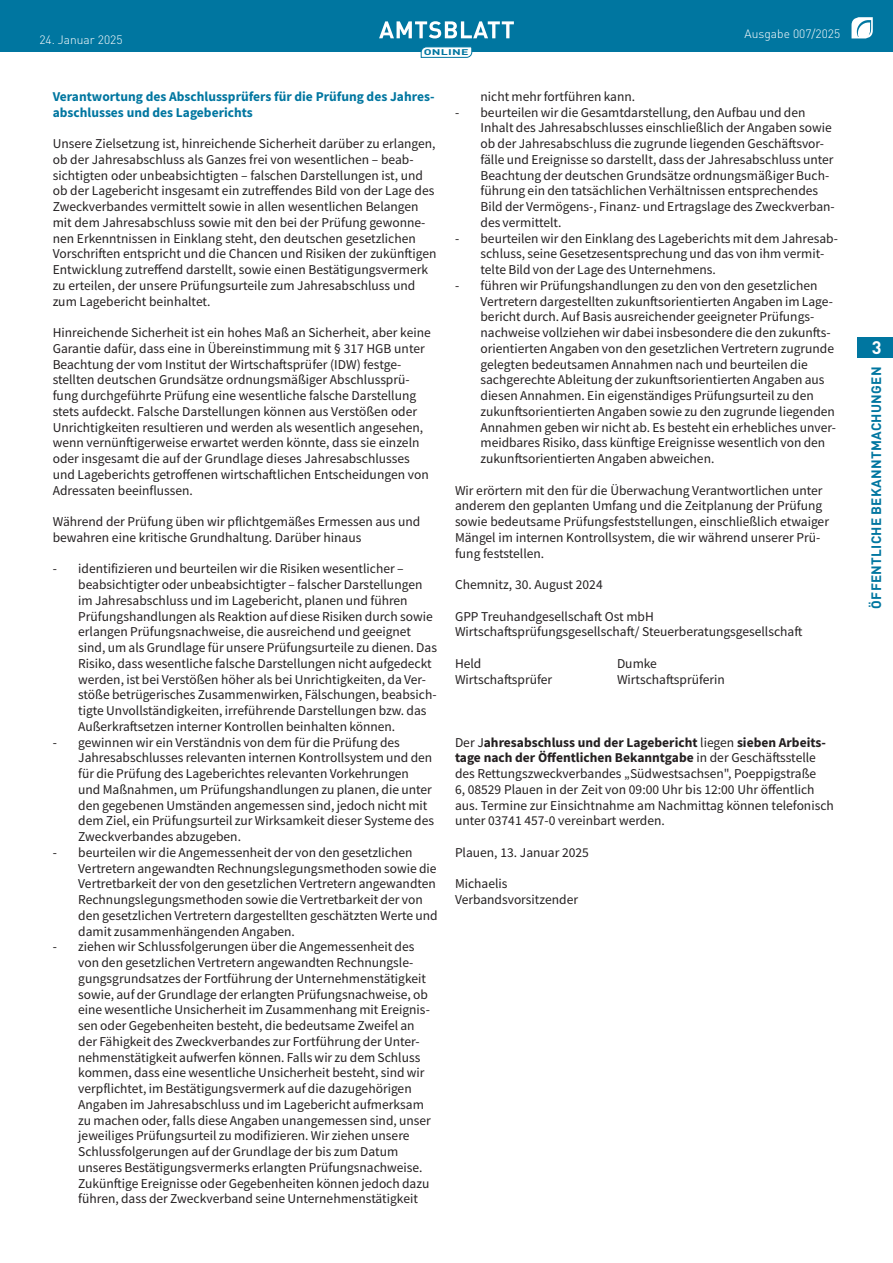
<style>
.page{position:relative;width:893px;height:1263px;background:#fff}
.page>*{position:absolute;margin:0;border:0;box-sizing:border-box;transform-origin:0 0}
.t1{font:700 18px "DIN Pro";color:#fff}
._2022_-_Brotschrift_-_Aufzählung_Zahlen_E{font:13.5px/15.8px "Source Sans Pro";color:#231f20}
._2022_-_Brotschrift{font:13.5px/15.8px "Source Sans Pro";color:#231f20}
._2022_-_Brotschrift-2{font:700 13.5px/15.8px "Source Sans Pro";color:#0076a0}
.t2{font:700 13.5px "DIN Pro";letter-spacing:.02em;color:#0076a0}
.t3{font:300 12px "DIN Pro";color:#fff}
.t4{font:700 8.25px "DIN Pro";letter-spacing:.02em;color:#0076a0;scale:1.5 1}
.s1{font-weight:700}
</style>
<div class="page">
<div style="left:0;top:0;width:893px;height:51px;background:#0076a0"></div>
<svg style="left:851px;top:17px;width:22px;height:21px"></svg>
<svg style="left:379px;top:21px;width:135px;height:17px"></svg>
<svg style="left:421px;top:47px;width:51px;height:11px"></svg>
<div style="left:857px;top:337px;width:36px;height:21px;background:#0076a0"></div>
<p class="t3" style="left:39px;top:30px;width:85px">24. Januar 2025</p>
<p class="t4" style="left:424px;top:45px;width:31px">ONLINE</p>
<p class="t3" style="left:745px;top:25px;width:97px">Ausgabe 007/2025</p>
<p class="_2022_-_Brotschrift-2" style="left:53px;top:88px;width:383px">Verantwortung des Abschlussprüfers für die Prüfung des Jahres&shy;abschlusses und des Lageberichts</p>
<p class="_2022_-_Brotschrift" style="left:53px;top:136px;width:385px">Unsere Zielsetzung ist, hinreichende Sicherheit darüber zu erlangen, ob der Jahresabschluss als Ganzes frei von wesentlichen – beab&shy;sichtigten oder unbeabsichtigten – falschen Darstellungen ist, und ob der Lagebericht insgesamt ein zutreffendes Bild von der Lage des Zweckverbandes vermittelt sowie in allen wesentlichen Belangen mit dem Jahresabschluss sowie mit den bei der Prüfung gewonne&shy;nen Erkenntnissen in Einklang steht, den deutschen gesetzlichen Vorschriften entspricht und die Chancen und Risiken der zukünftigen Entwicklung zutreffend darstellt, sowie einen Bestätigungsvermerk zu erteilen, der unsere Prüfungsurteile zum Jahresabschluss und zum Lagebericht beinhaltet.</p>
<p class="_2022_-_Brotschrift" style="left:53px;top:325px;width:380px">Hinreichende Sicherheit ist ein hohes Maß an Sicherheit, aber keine Garantie dafür, dass eine in Übereinstimmung mit § 317 HGB unter Beachtung der vom Institut der Wirtschaftsprüfer (IDW) festge&shy;stellten deutschen Grundsätze ordnungsmäßiger Abschlussprü&shy;fung durchgeführte Prüfung eine wesentliche falsche Darstellung stets aufdeckt. Falsche Darstellungen können aus Verstößen oder Unrichtigkeiten resultieren und werden als wesentlich angesehen, wenn vernünftigerweise erwartet werden könnte, dass sie einzeln oder insgesamt die auf der Grundlage dieses Jahresabschlusses und Lageberichts getroffenen wirtschaftlichen Entscheidungen von Adressaten beeinflussen.</p>
<p class="_2022_-_Brotschrift" style="left:53px;top:514px;width:369px">Während der Prüfung üben wir pflichtgemäßes Ermessen aus und bewahren eine kritische Grundhaltung. Darüber hinaus</p>
<p class="_2022_-_Brotschrift_-_Aufzählung_Zahlen_E" style="left:78px;top:561px;width:360px;text-indent:-26px">- identifizieren und beurteilen wir die Risiken wesentlicher – beabsichtigter oder unbeabsichtigter – falscher Darstellungen im Jahresabschluss und im Lagebericht, planen und führen Prüfungshandlungen als Reaktion auf diese Risiken durch sowie erlangen Prüfungsnachweise, die ausreichend und geeignet sind, um als Grundlage für unsere Prüfungsurteile zu dienen. Das Risiko, dass wesentliche falsche Darstellungen nicht aufgedeckt werden, ist bei Verstößen höher als bei Unrichtigkeiten, da Ver&shy;stöße betrügerisches Zusammenwirken, Fälschungen, beabsich&shy;tigte Unvollständigkeiten, irreführende Darstellungen bzw. das Außerkraftsetzen interner Kontrollen beinhalten können.</p>
<p class="_2022_-_Brotschrift_-_Aufzählung_Zahlen_E" style="left:78px;top:734px;width:357px;text-indent:-26px">- gewinnen wir ein Verständnis von dem für die Prüfung des Jahresabschlusses relevanten internen Kontrollsystem und den für die Prüfung des Lageberichtes relevanten Vorkehrungen und Maßnahmen, um Prüfungshandlungen zu planen, die unter den gegebenen Umständen angemessen sind, jedoch nicht mit dem Ziel, ein Prüfungsurteil zur Wirksamkeit dieser Systeme des Zweckverbandes abzugeben.</p>
<p class="_2022_-_Brotschrift_-_Aufzählung_Zahlen_E" style="left:78px;top:844px;width:361px;text-indent:-26px">- beurteilen wir die Angemessenheit der von den gesetzlichen Vertretern angewandten Rechnungslegungsmethoden sowie die Vertretbarkeit der von den gesetzlichen Vertretern angewandten Rechnungslegungsmethoden sowie die Vertretbarkeit der von den gesetzlichen Vertretern dargestellten geschätzten Werte und damit zusammenhängenden Angaben.</p>
<p class="_2022_-_Brotschrift_-_Aufzählung_Zahlen_E" style="left:78px;top:939px;width:354px;text-indent:-26px">- ziehen wir Schlussfolgerungen über die Angemessenheit des von den gesetzlichen Vertretern angewandten Rechnungsle&shy;gungsgrundsatzes der Fortführung der Unternehmenstätigkeit sowie, auf der Grundlage der erlangten Prüfungsnachweise, ob eine wesentliche Unsicherheit im Zusammenhang mit Ereignis&shy;sen oder Gegebenheiten besteht, die bedeutsame Zweifel an der Fähigkeit des Zweckverbandes zur Fortführung der Unter&shy;nehmenstätigkeit aufwerfen können. Falls wir zu dem Schluss kommen, dass eine wesentliche Unsicherheit besteht, sind wir verpflichtet, im Bestätigungsvermerk auf die dazugehörigen Angaben im Jahresabschluss und im Lagebericht aufmerksam zu machen oder, falls diese Angaben unangemessen sind, unser jeweiliges Prüfungsurteil zu modifizieren. Wir ziehen unsere Schlussfolgerungen auf der Grundlage der bis zum Datum unseres Bestätigungsvermerks erlangten Prüfungsnachweise.<br>Zukünftige Ereignisse oder Gegebenheiten können jedoch dazu führen, dass der Zweckverband seine Unternehmenstätigkeit</p>
<p class="_2022_-_Brotschrift_-_Aufzählung_Zahlen_E" style="left:480px;top:88px;width:156px">nicht mehr fortführen kann.</p>
<p class="_2022_-_Brotschrift_-_Aufzählung_Zahlen_E" style="left:480px;top:104px;width:356px;text-indent:-26px">- beurteilen wir die Gesamtdarstellung, den Aufbau und den Inhalt des Jahresabschlusses einschließlich der Angaben sowie ob der Jahresabschluss die zugrunde liegenden Geschäftsvor&shy;fälle und Ereignisse so darstellt, dass der Jahresabschluss unter Beachtung der deutschen Grundsätze ordnungsmäßiger Buch&shy;führung ein den tatsächlichen Verhältnissen entsprechendes Bild der Vermögens-, Finanz- und Ertragslage des Zweckverban&shy;des vermittelt.</p>
<p class="_2022_-_Brotschrift_-_Aufzählung_Zahlen_E" style="left:480px;top:230px;width:359px;text-indent:-26px">- beurteilen wir den Einklang des Lageberichts mit dem Jahresab&shy;schluss, seine Gesetzesentsprechung und das von ihm vermit&shy;telte Bild von der Lage des Unternehmens.</p>
<p class="_2022_-_Brotschrift_-_Aufzählung_Zahlen_E" style="left:480px;top:277px;width:357px;text-indent:-26px">- führen wir Prüfungshandlungen zu den von den gesetzlichen Vertretern dargestellten zukunftsorientierten Angaben im Lage&shy;bericht durch. Auf Basis ausreichender geeigneter Prüfungs&shy;nachweise vollziehen wir dabei insbesondere die den zukunfts&shy;orientierten Angaben von den gesetzlichen Vertretern zugrunde gelegten bedeutsamen Annahmen nach und beurteilen die sachgerechte Ableitung der zukunftsorientierten Angaben aus diesen Annahmen. Ein eigenständiges Prüfungsurteil zu den zukunftsorientierten Angaben sowie zu den zugrunde liegenden Annahmen geben wir nicht ab. Es besteht ein erhebliches unver&shy;meidbares Risiko, dass künftige Ereignisse wesentlich von den zukunftsorientierten Angaben abweichen.</p>
<p class="_2022_-_Brotschrift" style="left:455px;top:482px;width:375px">Wir erörtern mit den für die Überwachung Verantwortlichen unter anderem den geplanten Umfang und die Zeitplanung der Prüfung sowie bedeutsame Prüfungsfeststellungen, einschließlich etwaiger Mängel im internen Kontrollsystem, die wir während unserer Prü&shy;fung feststellen.</p>
<p class="_2022_-_Brotschrift" style="left:455px;top:577px;width:149px">Chemnitz, 30. August 2024</p>
<p class="_2022_-_Brotschrift" style="left:455px;top:608px;width:200px">GPP Treuhandgesellschaft Ost mbH</p>
<p class="_2022_-_Brotschrift" style="left:455px;top:624px;width:349px">Wirtschaftsprüfungsgesellschaft/ Steuerberatungsgesellschaft</p>
<p class="_2022_-_Brotschrift" style="left:455px;top:655px;width:28px">Held</p>
<p class="_2022_-_Brotschrift" style="left:617px;top:655px;width:41px">Dumke</p>
<p class="_2022_-_Brotschrift" style="left:455px;top:671px;width:99px">Wirtschaftsprüfer</p>
<p class="_2022_-_Brotschrift" style="left:617px;top:671px;width:109px">Wirtschaftsprüferin</p>
<p class="_2022_-_Brotschrift" style="left:455px;top:734px;width:380px">Der J<span class="s1">ahresabschluss und der Lagebericht</span> liegen <span class="s1">sieben Arbeits&shy;tage nach der Öffentlichen Bekanntgabe</span> in der Geschäftsstelle des Rettungszweckverbandes „Südwestsachsen", Poeppigstraße<br>6, 08529 Plauen in der Zeit von 09:00 Uhr bis 12:00 Uhr öffentlich aus. Termine zur Einsichtnahme am Nachmittag können telefonisch unter 03741 457-0 vereinbart werden.</p>
<p class="_2022_-_Brotschrift" style="left:455px;top:844px;width:135px">Plauen, 13. Januar 2025</p>
<p class="_2022_-_Brotschrift" style="left:455px;top:876px;width:54px">Michaelis</p>
<p class="_2022_-_Brotschrift" style="left:455px;top:892px;width:125px">Verbandsvorsitzender</p>
<h1 class="t1" style="left:872px;top:333px;width:11px">3</h1>
<p class="t2" style="left:865px;top:609px;width:243px;rotate:-90deg">ÖFFENTLICHE BEKANNTMACHUNGEN</p>
</div>
